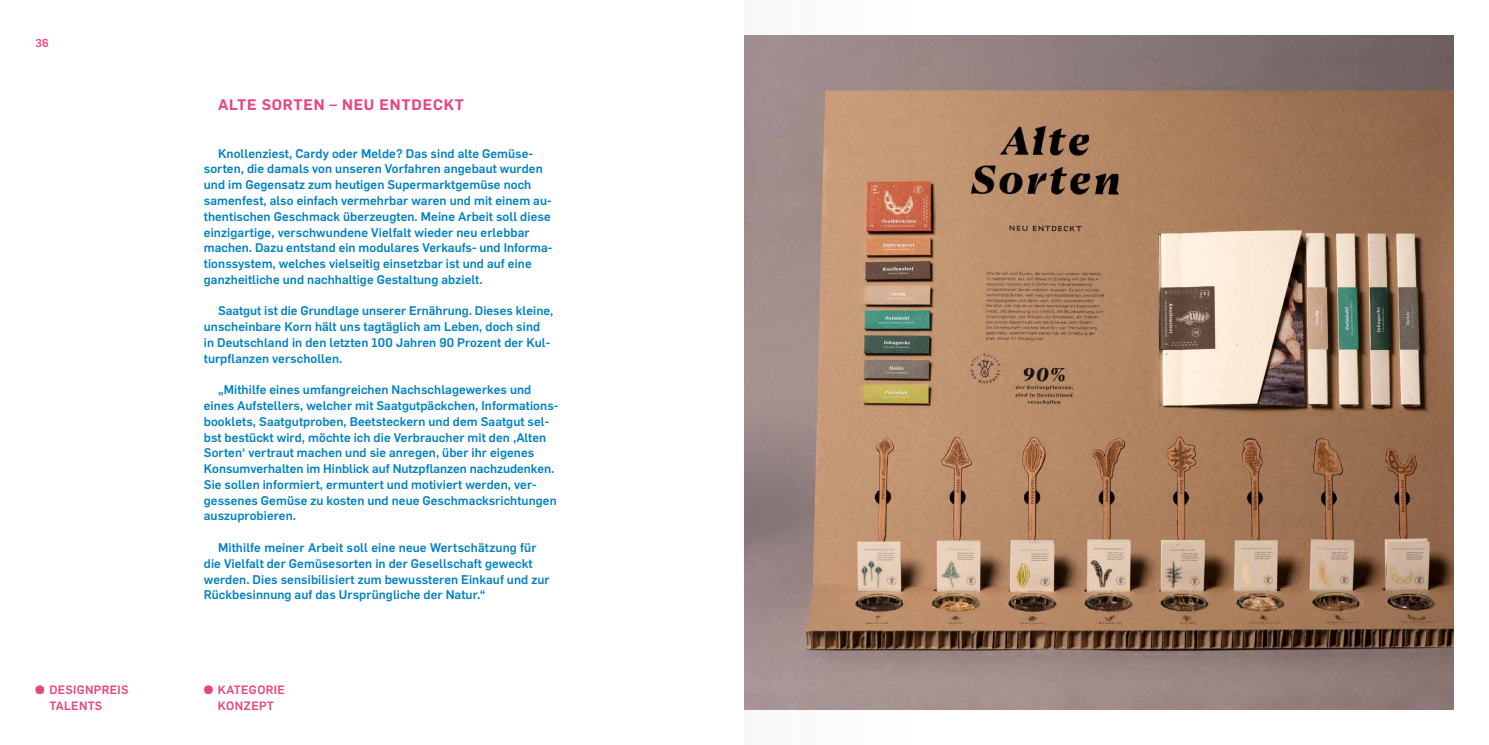
<style>
.page{position:relative;width:1489px;height:745px;background:#fff}
.page>*{position:absolute;margin:0;border:0;box-sizing:border-box;transform-origin:0 0}
.t1{font:600 15px "Flama";letter-spacing:.05em;color:#e6477d}
.t2{font:500 12.38px/15.8px "Flama";letter-spacing:.005em;color:#0082c3}
.t3{font:500 11.88px/15.8px "Flama";letter-spacing:.03em;color:#e6477d}
.t4{font:500 11.25px "Flama";color:#e6477d}
</style>
<div class="page">
<img style="left:921px;top:35px;width:532px;height:674px">
<svg style="left:744px;top:35px;width:177px;height:675px;background:#a98c7c"></svg>
<p class="t4" style="left:35px;top:35px;width:15px">36</p>
<p class="t1" style="left:218px;top:94px;width:247px">ALTE SORTEN – NEU ENTDECKT</p>
<p class="t2" style="left:204px;top:145px;width:350px;text-indent:14px">Knollenziest, Cardy oder Melde? Das sind alte Gemüse&shy;sorten, die damals von unseren Vorfahren angebaut wurden und im Gegensatz zum heutigen Supermarktgemüse noch samenfest, also einfach vermehrbar waren und mit einem au&shy;thentischen Geschmack überzeugten. Meine Arbeit soll diese einzigartige, verschwundene Vielfalt wieder neu erlebbar machen. Dazu entstand ein modulares Verkaufs- und Informa&shy;tionssystem, welches vielseitig einsetzbar ist und auf eine ganzheitliche und nachhaltige Gestaltung abzielt.</p>
<p class="t2" style="left:204px;top:302px;width:351px;text-indent:14px">Saatgut ist die Grundlage unserer Ernährung. Dieses kleine, unscheinbare Korn hält uns tagtäglich am Leben, doch sind in Deutschland in den letzten 100 Jahren 90 Prozent der Kul&shy;turpflanzen verschollen.</p>
<p class="t2" style="left:204px;top:381px;width:356px;text-indent:14px">„Mithilfe eines umfangreichen Nachschlagewerkes und eines Aufstellers, welcher mit Saatgutpäckchen, Informations&shy;booklets, Saatgutproben, Beetsteckern und dem Saatgut sel&shy;bst bestückt wird, möchte ich die Verbraucher mit den ‚Alten Sorten‘ vertraut machen und sie anregen, über ihr eigenes Konsumverhalten im Hinblick auf Nutzpflanzen nachzudenken.<br>Sie sollen informiert, ermuntert und motiviert werden, ver&shy;gessenes Gemüse zu kosten und neue Geschmacksrichtungen auszuprobieren.</p>
<p class="t2" style="left:204px;top:538px;width:347px;text-indent:14px">Mithilfe meiner Arbeit soll eine neue Wertschätzung für die Vielfalt der Gemüsesorten in der Gesellschaft geweckt werden. Dies sensibilisiert zum bewussteren Einkauf und zur Rückbesinnung auf das Ursprüngliche der Natur.“</p>
<p class="t3" style="left:49px;top:680px;width:81px;text-indent:-14px">● DESIGNPREIS<br>TALENTS</p>
<p class="t3" style="left:204px;top:680px;width:83px;text-align:center">● KATEGORIE<br>KONZEPT</p>
</div>
